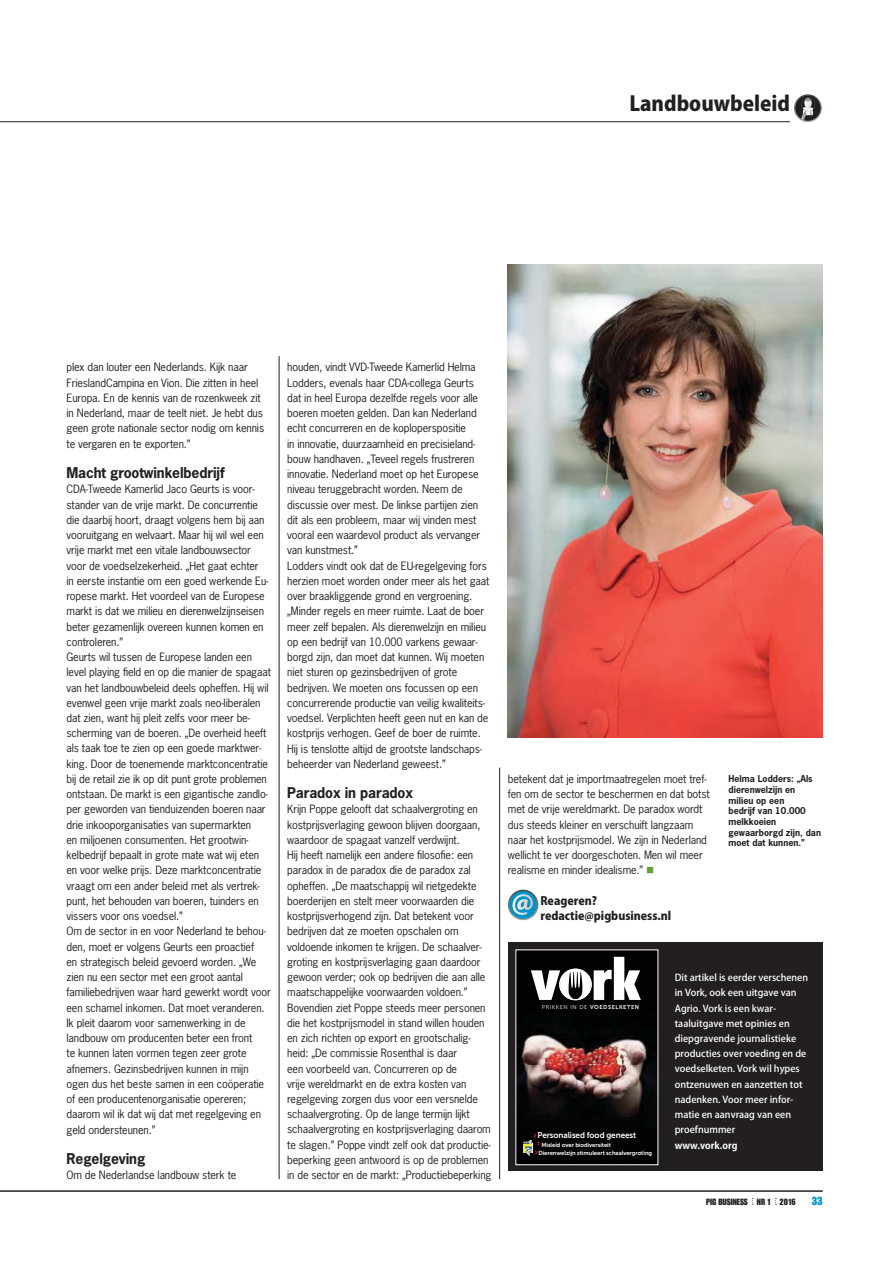
<style>
.page{position:relative;width:893px;height:1263px;background:#fff}
.page>*{position:absolute;margin:0;border:0;box-sizing:border-box;transform-origin:0 0}
.t1{font:20.25px "Koz Go Pro Heavy 90 msp RKSJ H";color:#231f20}
.t2{font:700 13.95px "News Gothic Std";letter-spacing:-.01em;color:#231f20}
.t3{font:11.4px/15.3px "Koz Go Pro Heavy 90 msp RKSJ H";color:#231f20}
.t4{font:11.4px "Impact LT Std";color:#0392ce}
.t5{font:10.8px/15.3px "News Gothic Std";letter-spacing:-.01em;color:#231f20}
.t6{font:9.45px/15.3px "Koz Go Pro Medium 90 msp RKSJ H";color:#fff}
.t7{font:9.45px "Koz Go Pro Bold 90 msp RKSJ H";color:#fff}
.t8{font:700 8.85px/10.6px "News Gothic Std";color:#231f20}
.t9{font:8.85px "Impact LT Std";color:#231f20}
.t10{font:8.4px "Museo Sans 700";letter-spacing:-.01em;color:#fff}
.t11{font:5.85px/8.4px "Museo Sans 700";letter-spacing:-.01em;color:#fff}
.t12{font:5.7px "Museo Sans 700";letter-spacing:.1em;color:#fff}
.s1{font-family:"Museo Sans 300"}
.s2{font-family:"Museo Sans 900";font-size:8.1px;color:#ec2027}
</style>
<div class="page">
<hr style="left:0;top:1191px;width:823px;height:1px;background:#231f20">
<hr style="left:0;top:121px;width:790px;height:1px;background:#231f20">
<img style="left:508px;top:265px;width:315px;height:472px">
<svg style="left:508px;top:890px;width:30px;height:30px"></svg>
<div style="left:508px;top:942px;width:315px;height:229px;background:#231f20"></div>
<img style="left:515px;top:949px;width:144px;height:217px">
<div style="left:516px;top:950px;width:142px;height:215px;background:#010202"></div>
<img style="left:518px;top:1024px;width:138px;height:93px">
<svg style="left:531px;top:957px;width:110px;height:43px"></svg>
<svg style="left:523px;top:1141px;width:10px;height:16px"></svg>
<hr style="left:499px;top:768px;width:1px;height:411px;background:#231f20">
<hr style="left:279px;top:356px;width:1px;height:823px;background:#231f20">
<svg style="left:794px;top:94px;width:28px;height:28px"></svg>
<h1 class="t1" style="left:629px;top:96px;width:162px">Landbouwbeleid</h1>
<p class="t5" style="left:67px;top:361px;width:199px">plex dan louter een Nederlands. Kijk naar FrieslandCampina en Vion. Die zitten in heel Europa. En de kennis van de rozenkweek zit in Nederland, maar de teelt niet. Je hebt dus geen grote nationale sector nodig om kennis te vergaren en te exporten.”</p>
<p class="t2" style="left:67px;top:467px;width:160px">Macht grootwinkelbedrijf</p>
<p class="t5" style="left:67px;top:482px;width:206px">CDA-Tweede Kamerlid Jaco Geurts is voor&shy;stander van de vrije markt. De concurrentie die daarbij hoort, draagt volgens hem bij aan vooruitgang en welvaart. Maar hij wil wel een vrije markt met een vitale landbouwsector voor de voedselzekerheid. „Het gaat echter<br>in eerste instantie om een goed werkende Eu&shy;ropese markt. Het voordeel van de Europese markt is dat we milieu en dierenwelzijnseisen beter gezamenlijk overeen kunnen komen en controleren.”<br>Geurts wil tussen de Europese landen een level playing field en op die manier de spagaat van het landbouwbeleid deels opheffen. Hij wil evenwel geen vrije markt zoals neo-liberalen dat zien, want hij pleit zelfs voor meer be&shy;scherming van de boeren. „De overheid heeft als taak toe te zien op een goede marktwer&shy;king. Door de toenemende marktconcentratie bij de retail zie ik op dit punt grote problemen ontstaan. De markt is een gigantische zandlo&shy;per geworden van tienduizenden boeren naar drie inkooporganisaties van supermarkten<br>en miljoenen consumenten. Het grootwin&shy;kelbedrijf bepaalt in grote mate wat wij eten en voor welke prijs. Deze marktconcentratie vraagt om een ander beleid met als vertrek&shy;punt, het behouden van boeren, tuinders en vissers voor ons voedsel.”<br>Om de sector in en voor Nederland te behou&shy;den, moet er volgens Geurts een proactief<br>en strategisch beleid gevoerd worden. „We zien nu een sector met een groot aantal familiebedrijven waar hard gewerkt wordt voor een schamel inkomen. Dat moet veranderen.<br>Ik pleit daarom voor samenwerking in de landbouw om producenten beter een front<br>te kunnen laten vormen tegen zeer grote afnemers. Gezinsbedrijven kunnen in mijn ogen dus het beste samen in een coöperatie of een producentenorganisatie opereren; daarom wil ik dat wij dat met regelgeving en geld ondersteunen.”</p>
<p class="t2" style="left:67px;top:1153px;width:80px">Regelgeving</p>
<p class="t5" style="left:67px;top:1168px;width:171px">Om de Nederlandse landbouw sterk te</p>
<p class="t5" style="left:287px;top:361px;width:204px">houden, vindt VVD-Tweede Kamerlid Helma Lodders, evenals haar CDA-collega Geurts dat in heel Europa dezelfde regels voor alle boeren moeten gelden. Dan kan Nederland echt concurreren en de koploperspositie<br>in innovatie, duurzaamheid en precisieland&shy;bouw handhaven. „Teveel regels frustreren innovatie. Nederland moet op het Europese niveau teruggebracht worden. Neem de discussie over mest. De linkse partijen zien dit als een probleem, maar wij vinden mest vooral een waardevol product als vervanger van kunstmest.”<br>Lodders vindt ook dat de EU-regelgeving fors herzien moet worden onder meer als het gaat over braakliggende grond en vergroening. „Minder regels en meer ruimte. Laat de boer meer zelf bepalen. Als dierenwelzijn en milieu op een bedrijf van 10.000 varkens gewaar&shy;borgd zijn, dan moet dat kunnen. Wij moeten niet sturen op gezinsbedrijven of grote bedrijven. We moeten ons focussen op een concurrerende productie van veilig kwaliteits&shy;voedsel. Verplichten heeft geen nut en kan de kostprijs verhogen. Geef de boer de ruimte.<br>Hij is tenslotte altijd de grootste landschaps&shy;beheerder van Nederland geweest.”</p>
<p class="t2" style="left:287px;top:787px;width:127px">Paradox in paradox</p>
<p class="t5" style="left:287px;top:803px;width:206px">Krijn Poppe gelooft dat schaalvergroting en kostprijsverlaging gewoon blijven doorgaan, waardoor de spagaat vanzelf verdwijnt.<br>Hij heeft namelijk een andere filosofie: een paradox in de paradox die de paradox zal opheffen. „De maatschappij wil rietgedekte boerderijen en stelt meer voorwaarden die kostprijsverhogend zijn. Dat betekent voor bedrijven dat ze moeten opschalen om voldoende inkomen te krijgen. De schaalver&shy;groting en kostprijsverlaging gaan daardoor gewoon verder; ook op bedrijven die aan alle maatschappelijke voorwaarden voldoen.” Bovendien ziet Poppe steeds meer personen die het kostprijsmodel in stand willen houden en zich richten op export en grootschalig&shy;heid: „De commissie Rosenthal is daar<br>een voorbeeld van. Concurreren op de<br>vrije wereldmarkt en de extra kosten van regelgeving zorgen dus voor een versnelde schaalvergroting. Op de lange termijn lijkt schaalvergroting en kostprijsverlaging daarom te slagen.” Poppe vindt zelf ook dat productie&shy;beperking geen antwoord is op de problemen in de sector en de markt: „Productiebeperking</p>
<p class="t5" style="left:508px;top:772px;width:203px">betekent dat je importmaatregelen moet tref&shy;fen om de sector te beschermen en dat botst met de vrije wereldmarkt. De paradox wordt dus steeds kleiner en verschuift langzaam naar het kostprijsmodel. We zijn in Nederland wellicht te ver doorgeschoten. Men wil meer realisme en minder idealisme.”</p>
<p class="t3" style="left:540px;top:894px;width:132px">Reageren? redactie@pigbusiness.nl</p>
<p class="t8" style="left:728px;top:774px;width:94px">Helma Lodders: „Als dierenwelzijn en milieu op een<br>bedrijf van 10.000 melkkoeien gewaarborgd zijn, dan moet dat kunnen.”</p>
<p class="t12" style="left:542px;top:1005px;width:99px"><span class="s1">PRIKKEN IN DE</span> VOEDSELKETEN</p>
<p class="t10" style="left:534px;top:1132px;width:104px"><span class="s2">&gt;</span> Personalised food geneest</p>
<p class="t11" style="left:535px;top:1141px;width:119px;text-indent:3px"><span class="s2">&gt;</span> Misleid over biodiversiteit<br><span class="s2">&gt;</span> Dierenwelzijn stimuleert schaalvergroting</p>
<p class="t6" style="left:675px;top:971px;width:135px">Dit artikel is eerder verschenen in Vork, ook een uitgave van<br>Agrio. Vork is een kwar&shy;taaluitgave met opinies en diepgravende journalistieke producties over voeding en de voedselketen. Vork wil hypes ontzenuwen en aanzetten tot nadenken. Voor meer infor&shy;matie en aanvraag van een proefnummer</p>
<p class="t7" style="left:675px;top:1142px;width:64px">www.vork.org</p>
<p class="t9" style="left:706px;top:1196px;width:91px">PIG BUSINESS NR 1 2016</p>
<p class="t4" style="left:812px;top:1194px;width:12px">33</p>
</div>
